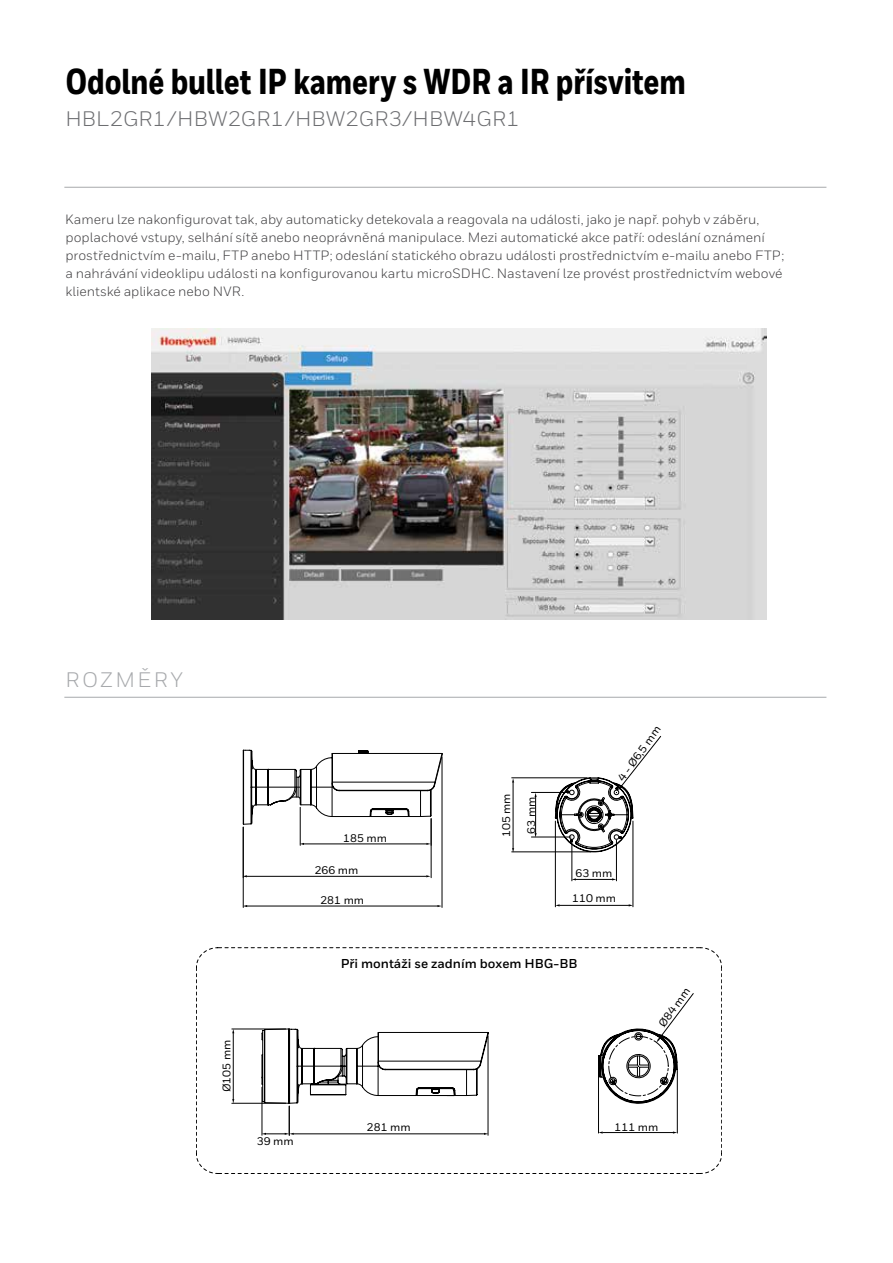
<style>
.page{position:relative;width:893px;height:1263px;background:#fff}
.page>*{position:absolute;margin:0;border:0;box-sizing:border-box;transform-origin:0 0}
.t1{font:800 36px "Honeywell Cond";letter-spacing:-.005em;color:#000}
.t2{font:21px "Honeywell Sans";letter-spacing:.015em;color:#6d6e71}
.t3{font:21px "Honeywell Sans";letter-spacing:.13em;color:#a7a9ac}
.t4{font:13.5px/18px "Honeywell Sans";color:#414042}
.t5{font:700 12.9px "Honeywell Sans";color:#000}
.t6{font:500 11.1px "Honeywell Sans";color:#000}
</style>
<div class="page">
<hr style="left:64px;top:187px;width:762px;height:1px;background:#a7a9ac">
<hr style="left:64px;top:697px;width:762px;height:1px;background:#a7a9ac">
<img style="left:151px;top:329px;width:616px;height:291px">
<hr style="left:431px;top:819px;width:1px;height:59px;background:#000">
<hr style="left:247px;top:876px;width:179px;height:1px;background:#000">
<hr style="left:442px;top:757px;width:1px;height:150px;background:#000">
<hr style="left:243px;top:827px;width:1px;height:80px;background:#000">
<hr style="left:247px;top:906px;width:190px;height:1px;background:#000">
<hr style="left:633px;top:821px;width:1px;height:86px;background:#000">
<hr style="left:555px;top:821px;width:1px;height:86px;background:#000">
<hr style="left:560px;top:905px;width:69px;height:1px;background:#000">
<hr style="left:616px;top:840px;width:1px;height:41px;background:#000">
<hr style="left:572px;top:840px;width:1px;height:41px;background:#000">
<hr style="left:576px;top:879px;width:36px;height:1px;background:#000">
<svg style="left:243px;top:750px;width:390px;height:102px"></svg>
<svg style="left:196px;top:948px;width:526px;height:225px"></svg>
<svg style="left:480px;top:947px;width:220px;height:1px"></svg>
<h1 class="t1" style="left:65px;top:59px;width:622px">Odolné bullet IP kamery s WDR a IR přísvitem</h1>
<h2 class="t2" style="left:65px;top:106px;width:455px">HBL2GR1/HBW2GR1/HBW2GR3/HBW4GR1</h2>
<p class="t4" style="left:65px;top:210px;width:720px">Kameru lze nakonfigurovat tak, aby automaticky detekovala a reagovala na události, jako je např. pohyb v záběru, poplachové vstupy, selhání sítě anebo neoprávněná manipulace. Mezi automatické akce patří: odeslání oznámení prostřednictvím e-mailu, FTP anebo HTTP; odeslání statického obrazu události prostřednictvím e-mailu anebo FTP; a nahrávání videoklipu události na konfigurovanou kartu microSDHC. Nastavení lze provést prostřednictvím webové klientské aplikace nebo NVR.</p>
<h2 class="t3" style="left:65px;top:667px;width:119px">ROZMĚRY</h2>
<p class="t6" style="left:220px;top:1092px;width:54px;rotate:-90deg">Ø105 mm</p>
<p class="t6" style="left:343px;top:831px;width:45px">185 mm</p>
<p class="t6" style="left:315px;top:864px;width:45px">266 mm</p>
<p class="t6" style="left:320px;top:893px;width:45px">281 mm</p>
<p class="t6" style="left:500px;top:837px;width:45px;rotate:-90deg">105 mm</p>
<p class="t6" style="left:525px;top:833px;width:38px;rotate:-90deg">63 mm</p>
<p class="t6" style="left:615px;top:776px;width:67px;rotate:-55deg">4 - Ø6,5 mm</p>
<p class="t6" style="left:575px;top:866px;width:38px">63 mm</p>
<p class="t6" style="left:572px;top:892px;width:45px">110 mm</p>
<p class="t5" style="left:341px;top:955px;width:238px">Při montáži se zadním boxem HBG-BB</p>
<p class="t6" style="left:656px;top:1022px;width:47px;rotate:-55deg">Ø84 mm</p>
<p class="t6" style="left:257px;top:1134px;width:38px">39 mm</p>
<p class="t6" style="left:367px;top:1120px;width:45px">281 mm</p>
<p class="t6" style="left:615px;top:1120px;width:45px">111 mm</p>
</div>
